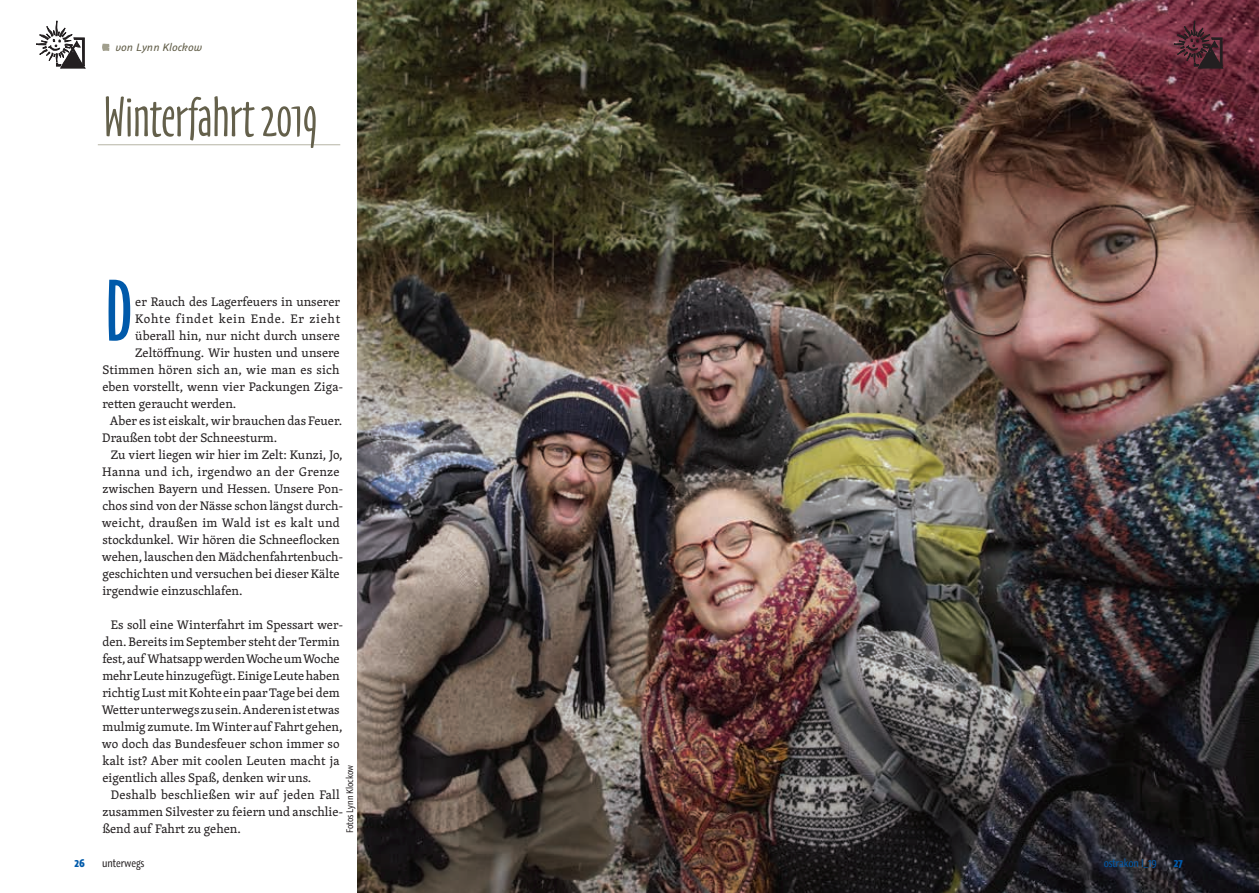
<style>
.page{position:relative;width:1259px;height:893px;background:#fff}
.page>*{position:absolute;margin:0;border:0;box-sizing:border-box;transform-origin:0 0}
.t1{font:600 79.95px "Oz Handicraft";color:#015aaa}
.t2{font:52.5px "Oz Handicraft";color:#64604b}
.t3{font:12.75px/17px "Skolar";color:#231f20}
.t4{font:12.75px "Skolar";letter-spacing:.02em;color:#231f20}
.t5{font:12.75px "Skolar";letter-spacing:.055em;color:#231f20}
.t6{font:italic 12px "Graublau Sans";color:#64604b}
.t7{font:10.5px "Graublau Web";letter-spacing:-.01em;color:#015aaa}
.t8{font:10.5px "Graublau Web";color:#231f20}
.t9{font:700 10.5px "Graublau Web";color:#015aaa}
.t10{font:9px "Graublau Web";letter-spacing:-.01em;color:#231f20}
</style>
<div class="page">
<img style="left:357px;top:0;width:902px;height:893px">
<hr style="left:98px;top:145px;width:242px;height:1px;background:#b6b4a5">
<svg style="left:1174px;top:21px;width:49px;height:47px;background:#592b36"></svg>
<svg style="left:36px;top:20px;width:49px;height:48px"></svg>
<svg style="left:102px;top:44px;width:7px;height:7px"></svg>
<p class="t6" style="left:115px;top:40px;width:88px">von Lynn Klockow</p>
<h2 class="t2" style="left:104px;top:83px;width:215px">Winterfahrt 2019</h2>
<h1 class="t1" style="left:105px;top:258px;width:29px">D</h1>
<p class="t3" style="left:135px;top:293px;width:206px">er Rauch des Lagerfeuers in unserer</p>
<p class="t5" style="left:135px;top:309px;width:207px">Kohte findet kein Ende. Er zieht</p>
<p class="t3" style="left:135px;top:327px;width:206px">überall hin, nur nicht durch unsere</p>
<p class="t3" style="left:135px;top:344px;width:206px">Zeltöffnung. Wir husten und unsere</p>
<p class="t3" style="left:102px;top:361px;width:239px">Stimmen hören sich an, wie man es sich</p>
<p class="t3" style="left:102px;top:378px;width:242px">eben vorstellt, wenn vier Packungen Ziga-</p>
<p class="t3" style="left:102px;top:395px;width:135px">retten geraucht werden.</p>
<p class="t3" style="left:110px;top:412px;width:234px">Aber es ist eiskalt, wir brauchen das Feuer.</p>
<p class="t3" style="left:102px;top:429px;width:177px">Draußen tobt der Schneesturm.</p>
<p class="t3" style="left:111px;top:446px;width:233px">Zu viert liegen wir hier im Zelt: Kunzi, Jo,</p>
<p class="t4" style="left:102px;top:462px;width:239px">Hanna und ich, irgendwo an der Grenze</p>
<p class="t3" style="left:102px;top:480px;width:242px">zwischen Bayern und Hessen. Unsere Pon-</p>
<p class="t3" style="left:102px;top:497px;width:242px">chos sind von der Nässe schon längst durch-</p>
<p class="t4" style="left:102px;top:514px;width:239px">weicht, draußen im Wald ist es kalt und</p>
<p class="t3" style="left:103px;top:531px;width:239px">stockdunkel. Wir hören die Schneeflocken</p>
<p class="t3" style="left:102px;top:548px;width:243px">wehen, lauschen den Mädchenfahrtenbuch-</p>
<p class="t3" style="left:102px;top:565px;width:239px">geschichten und versuchen bei dieser Kälte</p>
<p class="t3" style="left:102px;top:582px;width:142px">irgendwie einzuschlafen.</p>
<p class="t3" style="left:102px;top:616px;width:243px;text-indent:9px">Es soll eine Winterfahrt im Spessart wer&shy;den. Bereits im September steht der Termin fest, auf Whatsapp werden Woche um Woche mehr Leute hinzugefügt. Einige Leute haben richtig Lust mit Kohte ein paar Tage bei dem Wetter unterwegs zu sein. Anderen ist etwas mulmig zumute. Im Winter auf Fahrt gehen, wo doch das Bundesfeuer schon immer so kalt ist? Aber mit coolen Leuten macht ja eigentlich alles Spaß, denken wir uns.</p>
<p class="t3" style="left:102px;top:786px;width:242px;text-indent:8px">Deshalb beschließen wir auf jeden Fall zusammen Silvester zu feiern und anschlie&shy;ßend auf Fahrt zu gehen.</p>
<p class="t10" style="left:343px;top:833px;width:69px;rotate:-90deg">Fotos Lynn Klockow</p>
<p class="t9" style="left:75px;top:856px;width:12px">26</p>
<p class="t8" style="left:102px;top:856px;width:44px">unterwegs</p>
<p class="t7" style="left:1103px;top:856px;width:55px">ostrakon I_19</p>
<p class="t9" style="left:1174px;top:856px;width:10px">27</p>
</div>
